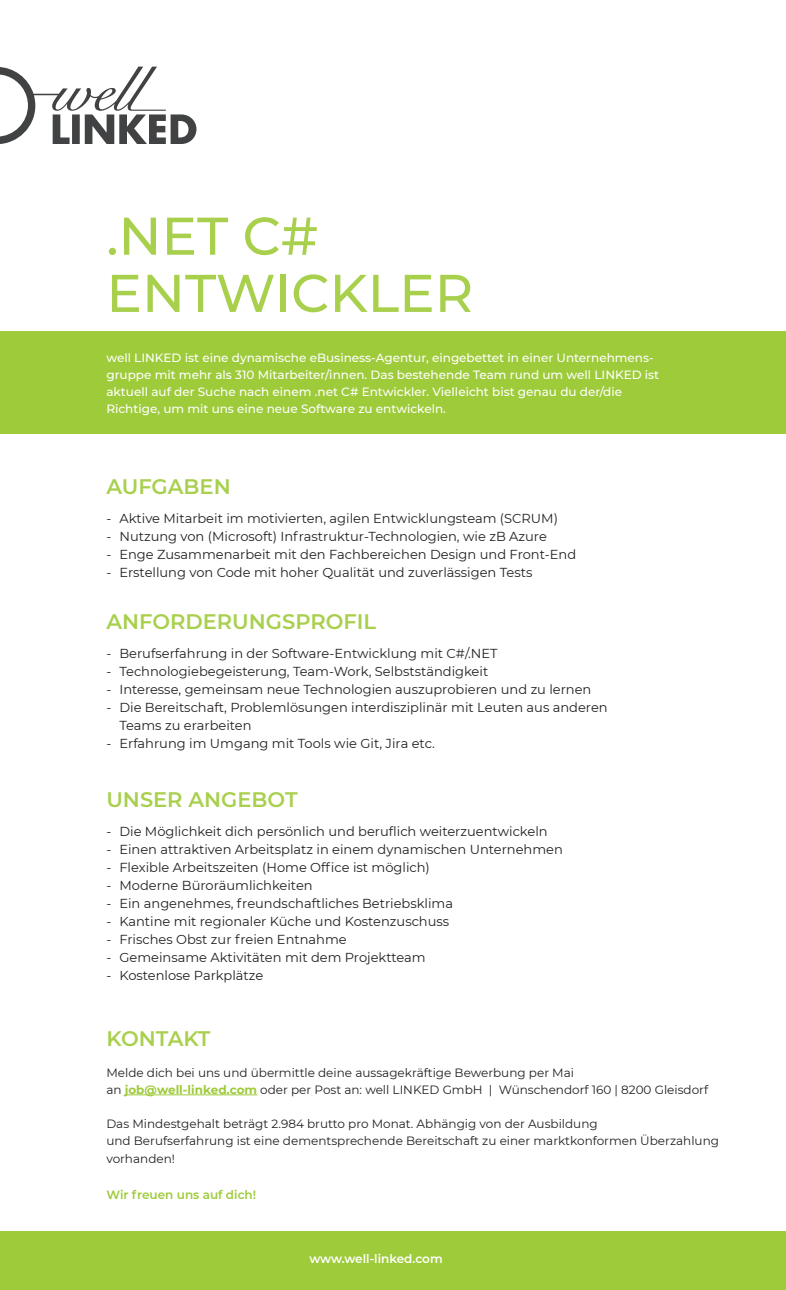
<style>
.page{position:relative;width:786px;height:1290px;background:#fff}
.page>*{position:absolute;margin:0;border:0;box-sizing:border-box;transform-origin:0 0}
.t1{font:500 53px/57.2px "Montserrat";color:#a8d04d}
.t2{font:600 21px "Montserrat";color:#a8d04d}
.t3{font:13px/18px "Montserrat";color:#231f20}
.t4{font:12px/17px "Montserrat";color:#231f20}
.t5{font:500 12px/17px "Montserrat";color:#fff}
.t6{font:600 12px "Montserrat";color:#9ecb3a}
.t7{font:600 12px "Montserrat";color:#fff}
.s1{font-weight:700;color:#9ecb3a}
</style>
<div class="page">
<div style="left:0;top:332px;width:785px;height:102px;background:#9ecb3a"></div>
<div style="left:0;top:1232px;width:785px;height:58px;background:#9ecb3a"></div>
<svg style="left:0;top:67px;width:196px;height:77px"></svg>
<hr style="left:125px;top:1094px;width:132px;height:1px;background:#9ecb3a">
<p class="t1" style="left:106px;top:205px;width:368px">.NET C#<br>ENTWICKLER</p>
<p class="t5" style="left:106px;top:348px;width:554px">well LINKED ist eine dynamische eBusiness-Agentur, eingebettet in einer Unternehmens&shy;gruppe mit mehr als 310 Mitarbeiter/innen. Das bestehende Team rund um well LINKED ist aktuell auf der Suche nach einem .net C# Entwickler. Vielleicht bist genau du der/die Richtige, um mit uns eine neue Software zu entwickeln.</p>
<p class="t2" style="left:106px;top:471px;width:126px">AUFGABEN</p>
<p class="t3" style="left:106px;top:508px;width:453px">- Aktive Mitarbeit im motivierten, agilen Entwicklungsteam (SCRUM)</p>
<p class="t3" style="left:106px;top:526px;width:442px">- Nutzung von (Microsoft) Infrastruktur-Technologien, wie zB Azure</p>
<p class="t3" style="left:106px;top:544px;width:471px">- Enge Zusammenarbeit mit den Fachbereichen Design und Front-End</p>
<p class="t3" style="left:106px;top:562px;width:427px">- Erstellung von Code mit hoher Qualität und zuverlässigen Tests</p>
<p class="t2" style="left:106px;top:606px;width:271px">ANFORDERUNGSPROFIL</p>
<p class="t3" style="left:106px;top:643px;width:392px">- Berufserfahrung in der Software-Entwicklung mit C#/.NET</p>
<p class="t3" style="left:106px;top:661px;width:383px">- Technologiebegeisterung, Team-Work, Selbstständigkeit</p>
<p class="t3" style="left:106px;top:679px;width:486px">- Interesse, gemeinsam neue Technologien auszuprobieren und zu lernen</p>
<p class="t3" style="left:119px;top:697px;width:489px;text-indent:-13px">- Die Bereitschaft, Problemlösungen interdisziplinär mit Leuten aus anderen<br>Teams zu erarbeiten</p>
<p class="t3" style="left:106px;top:733px;width:330px">- Erfahrung im Umgang mit Tools wie Git, Jira etc.</p>
<p class="t2" style="left:106px;top:785px;width:193px">UNSER ANGEBOT</p>
<p class="t3" style="left:106px;top:822px;width:442px">- Die Möglichkeit dich persönlich und beruflich weiterzuentwickeln</p>
<p class="t3" style="left:106px;top:840px;width:457px">- Einen attraktiven Arbeitsplatz in einem dynamischen Unternehmen</p>
<p class="t3" style="left:106px;top:858px;width:325px">- Flexible Arbeitszeiten (Home Office ist möglich)</p>
<p class="t3" style="left:106px;top:876px;width:208px">- Moderne Büroräumlichkeiten</p>
<p class="t3" style="left:106px;top:894px;width:348px">- Ein angenehmes, freundschaftliches Betriebsklima</p>
<p class="t3" style="left:106px;top:912px;width:344px">- Kantine mit regionaler Küche und Kostenzuschuss</p>
<p class="t3" style="left:106px;top:930px;width:242px">- Frisches Obst zur freien Entnahme</p>
<p class="t3" style="left:106px;top:948px;width:321px">- Gemeinsame Aktivitäten mit dem Projektteam</p>
<p class="t3" style="left:106px;top:966px;width:158px">- Kostenlose Parkplätze</p>
<p class="t2" style="left:106px;top:1023px;width:106px">KONTAKT</p>
<p class="t4" style="left:106px;top:1064px;width:603px">Melde dich bei uns und übermittle deine aussagekräftige Bewerbung per Mai<br>an <span class="s1">job@well-linked.com</span> oder per Post an: well LINKED GmbH | Wünschendorf 160 | 8200 Gleisdorf</p>
<p class="t4" style="left:106px;top:1115px;width:492px">Das Mindestgehalt beträgt 2.984 brutto pro Monat. Abhängig von der Ausbildung</p>
<p class="t4" style="left:106px;top:1132px;width:614px">und Berufserfahrung ist eine dementsprechende Bereitschaft zu einer marktkonformen Überzahlung</p>
<p class="t4" style="left:106px;top:1150px;width:70px">vorhanden!</p>
<p class="t6" style="left:106px;top:1186px;width:151px">Wir freuen uns auf dich!</p>
<p class="t7" style="left:309px;top:1250px;width:135px">www.well-linked.com</p>
</div>
